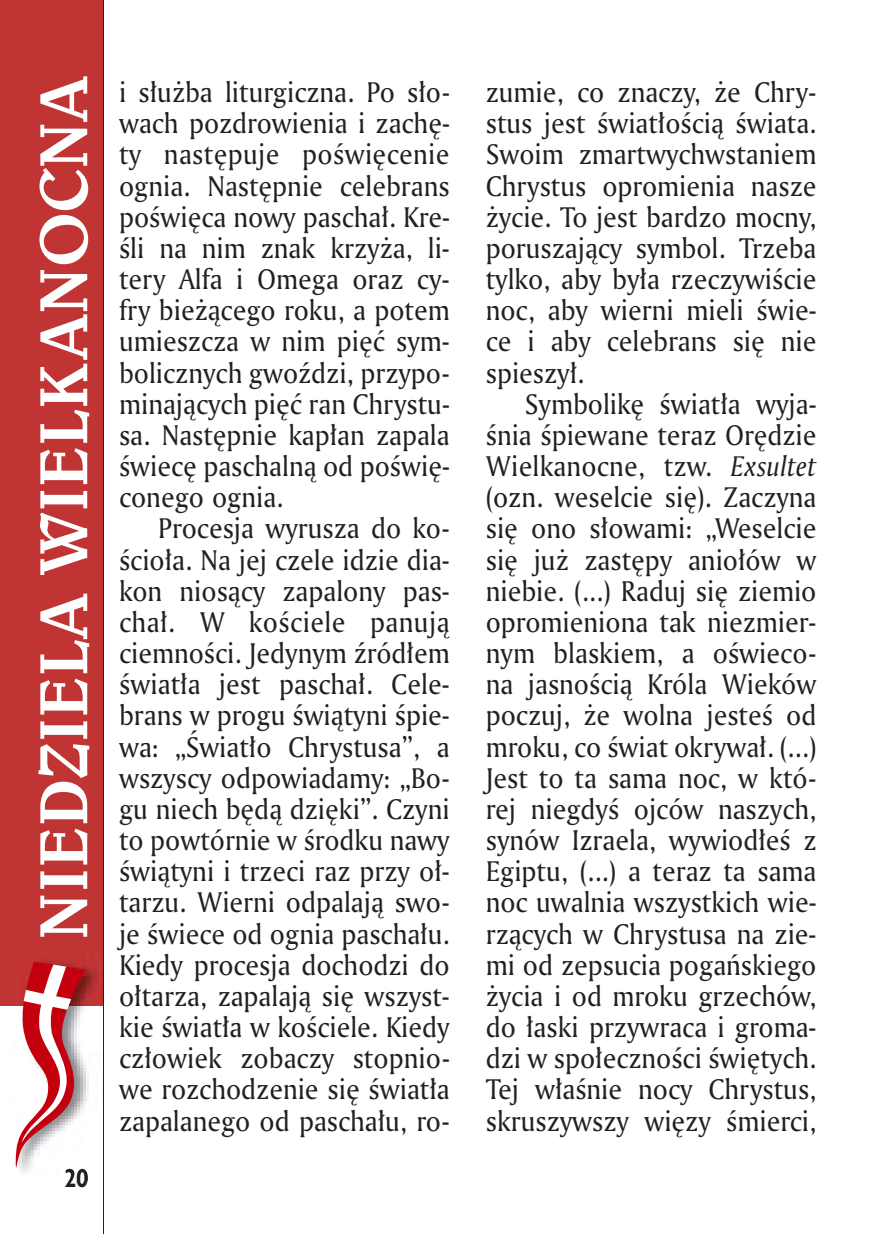
<style>
.page{position:relative;width:893px;height:1234px;background:#fff}
.page>*{position:absolute;margin:0;border:0;box-sizing:border-box;transform-origin:0 0}
.t1{font:60px "Belwe Md PL";color:#fff}
.t2{font:27.6px/31.2px "Amerigo PL";color:#212125;text-align:justify;scale:.94 1}
.t3{font:700 24px "Humanst 521 Cn PL";color:#212125;scale:.94 1}
.s1{font-style:italic}
</style>
<div class="page">
<div style="left:0;top:0;width:104px;height:1005px;background:#c03433"></div>
<hr style="left:103px;top:0;width:1px;height:1233px;background:#212125">
<img style="left:65px;top:1168px;width:23px;height:12px">
<svg style="left:15px;top:961px;width:88px;height:206px"></svg>
<h1 class="t1" style="left:21px;top:939px;width:865px;rotate:-90deg">NIEDZIELA WIELKANOCNA</h1>
<p class="t3" style="left:65px;top:1161px;width:27px">20</p>
<p class="t2" style="left:119px;top:76px;width:353px">i służba liturgiczna. Po sło&shy;wach pozdrowienia i zachę&shy;ty następuje poświęcenie ognia. Następnie celebrans poświęca nowy paschał. Kre&shy;śli na nim znak krzyża, li&shy;tery Alfa i Omega oraz cy&shy;fry bieżącego roku, a potem umieszcza w nim pięć sym&shy;bolicznych gwoździ, przypo&shy;minających pięć ran Chrystu&shy;sa. Następnie kapłan zapala świecę paschalną od poświę&shy;conego ognia.</p>
<p class="t2" style="left:119px;top:512px;width:353px;text-indent:39px">Procesja wyrusza do ko&shy;ścioła. Na jej czele idzie dia&shy;kon niosący zapalony pas&shy;chał. W kościele panują ciemności. Jedynym źródłem światła jest paschał. Cele&shy;brans w progu świątyni śpie&shy;wa: „Światło Chrystusa”, a wszyscy odpowiadamy: „Bo&shy;gu niech będą dzięki”. Czyni to powtórnie w środku nawy świątyni i trzeci raz przy oł&shy;tarzu. Wierni odpalają swo&shy;je świece od ognia paschału.<br>Kiedy procesja dochodzi do ołtarza, zapalają się wszyst&shy;kie światła w kościele. Kiedy człowiek zobaczy stopnio&shy;we rozchodzenie się światła zapalanego od paschału, ro-</p>
<p class="t2" style="left:486px;top:76px;width:353px">zumie, co znaczy, że Chry&shy;stus jest światłością świata.<br>Swoim zmartwychwstaniem Chrystus opromienia nasze życie. To jest bardzo mocny, poruszający symbol. Trzeba tylko, aby była rzeczywiście noc, aby wierni mieli świe&shy;ce i aby celebrans się nie spieszył.</p>
<p class="t2" style="left:486px;top:387px;width:353px;text-indent:39px">Symbolikę światła wyja&shy;śnia śpiewane teraz Orędzie Wielkanocne, tzw. <span class="s1">Exsultet </span>(ozn. weselcie się). Zaczyna się ono słowami: „Weselcie się już zastępy aniołów w niebie. (...) Raduj się ziemio opromieniona tak niezmier&shy;nym blaskiem, a oświeco&shy;na jasnością Króla Wieków poczuj, że wolna jesteś od mroku, co świat okrywał. (...)<br>Jest to ta sama noc, w któ&shy;rej niegdyś ojców naszych, synów Izraela, wywiodłeś z Egiptu, (...) a teraz ta sama noc uwalnia wszystkich wie&shy;rzących w Chrystusa na zie&shy;mi od zepsucia pogańskiego życia i od mroku grzechów, do łaski przywraca i groma&shy;dzi w społeczności świętych.<br>Tej właśnie nocy Chrystus, skruszywszy więzy śmierci,</p>
</div>
